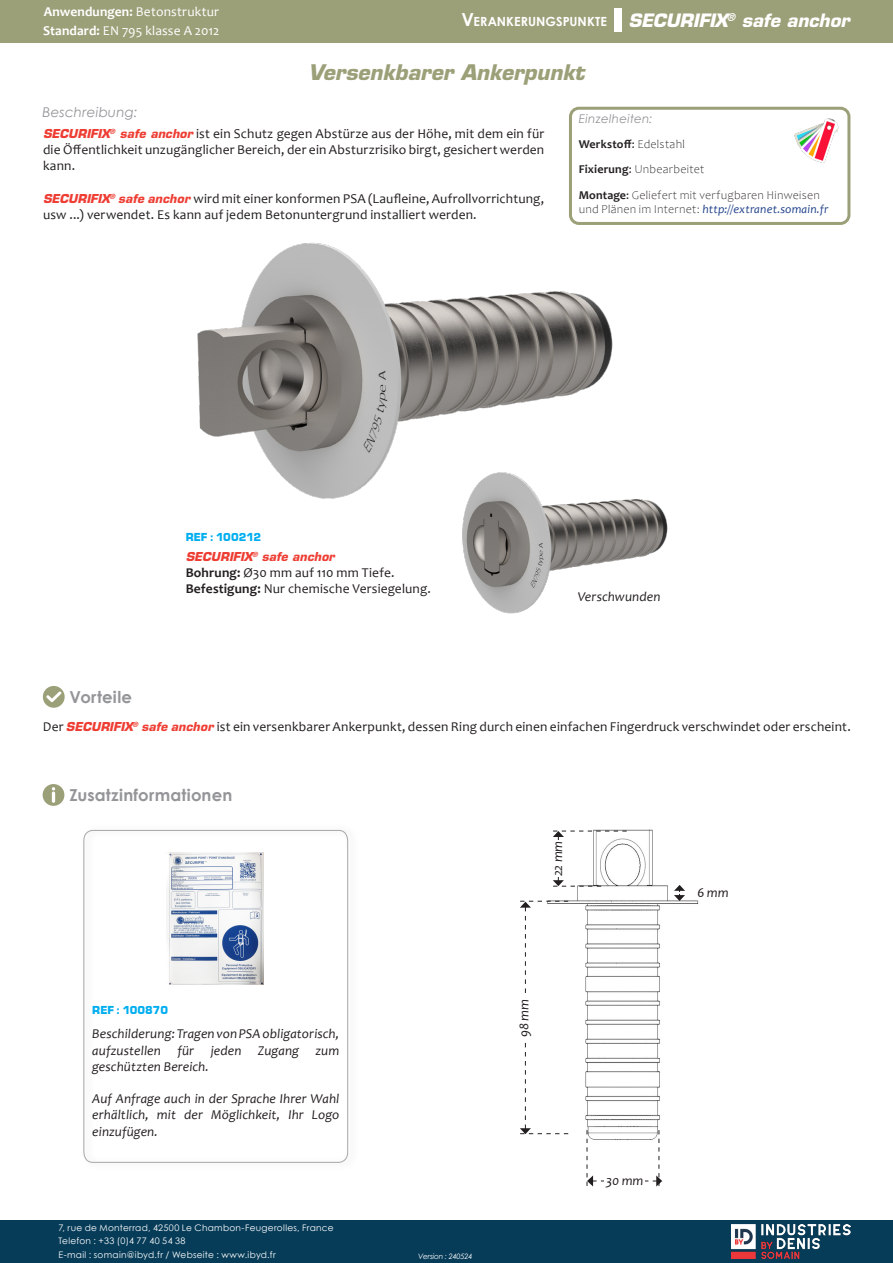
<style>
.page{position:relative;width:893px;height:1263px;background:#fff}
.page>*{position:absolute;margin:0;border:0;box-sizing:border-box;transform-origin:0 0}
.t1{font:italic 700 21px "Eurostile LT Std";letter-spacing:-.005em;color:#9ca078}
.t2{font:italic 700 18px "Eurostile LT Std";letter-spacing:-.01em;color:#fff}
.t3{font:700 16.5px "Century Gothic";letter-spacing:.015em;color:#939598}
.t4{font:13.5px/16.2px "Candara";letter-spacing:.01em;color:#231f20;text-align:justify}
.t5{font:italic 13.5px/16.2px "Candara";letter-spacing:.01em;color:#231f20;text-align:justify}
.t6{font:13.5px/18.9px "Candara";letter-spacing:.01em;color:#fff}
.t7{font:italic 13.5px "Century Gothic";letter-spacing:.015em;color:#939598}
.t8{font:700 12.6px "Century Gothic";letter-spacing:.005em;color:#fff}
.t9{font:300 12px/25.2px "Candara";letter-spacing:.02em;color:#231f20}
.t10{font:italic 12px "Candara";letter-spacing:.015em;color:#21428a}
.t11{font:900 12px "Eurostile Becker";color:#00aeef}
.t12{font:italic 700 12px "Eurostile LT Std";color:#ee3e34}
.t13{font:italic 12px "Century Gothic";letter-spacing:.02em;color:#939598}
.t14{font:9px/13.5px "Century Gothic";letter-spacing:.03em;color:#fff}
.t15{font:italic 7.5px "Century Gothic";letter-spacing:-.025em;color:#fff}
.s1{font-weight:700}
.s2{font-size:18px}
.s3{font-family:"Eurostile LT Std";font-weight:700;font-style:italic;font-size:12px;color:#ee3e34}
.s4{font-weight:400}
.s5{font-weight:300;font-style:normal;color:#231f20}
</style>
<div class="page">
<div style="left:0;top:0;width:893px;height:43px;background:#9ca078"></div>
<div style="left:614px;top:9px;width:7px;height:23px;background:#fff"></div>
<div style="left:569px;top:107px;width:281px;height:118px;border:3px solid #9ca078;border-radius:9px"></div>
<img style="left:794px;top:118px;width:45px;height:45px">
<div style="left:0;top:1220px;width:893px;height:43px;background:#073c59"></div>
<img style="left:731px;top:1224px;width:119px;height:35px">
<div style="left:43px;top:686px;width:22px;height:22px;background:#9ca078;border-radius:50%"></div>
<svg style="left:46px;top:691px;width:15px;height:11px"></svg>
<div style="left:43px;top:784px;width:21px;height:22px;background:#9ca078;border-radius:50%"></div>
<svg style="left:52px;top:787px;width:3px;height:16px"></svg>
<svg style="left:83px;top:829px;width:266px;height:334px"></svg>
<img style="left:197px;top:242px;width:416px;height:257px">
<img style="left:435px;top:467px;width:233px;height:147px">
<img style="left:537px;top:829px;width:162px;height:314px">
<svg style="left:587px;top:1130px;width:75px;height:56px"></svg>
<svg style="left:520px;top:901px;width:48px;height:233px"></svg>
<svg style="left:553px;top:831px;width:74px;height:56px"></svg>
<svg style="left:674px;top:885px;width:11px;height:16px"></svg>
<div style="left:519px;top:996px;width:10px;height:43px;background:#fff"></div>
<div style="left:552px;top:840px;width:10px;height:37px;background:#fff"></div>
<div style="left:695px;top:887px;width:36px;height:10px;background:#fff"></div>
<div style="left:604px;top:1175px;width:41px;height:10px;background:#fff"></div>
<p class="t6" style="left:43px;top:2px;width:178px"><span class="s1">Anwendungen:</span> Betonstruktur<br><span class="s1">Standard:</span> EN 795 klasse A 2012</p>
<p class="t8" style="left:461px;top:12px;width:147px"><span class="s2">V</span>ERANKERUNGSPUNKTE</p>
<p class="t1" style="left:309px;top:59px;width:277px">Versenkbarer Ankerpunkt</p>
<h2 class="t2" style="left:628px;top:10px;width:222px">SECURIFIX<sup>®</sup> safe anchor</h2>
<p class="t7" style="left:43px;top:103px;width:96px">Beschreibung:</p>
<p class="t4" style="left:43px;top:125px;width:503px"><span class="s3">SECURIFIX</span><sup>®</sup> <span class="s3">safe anchor</span> ist ein Schutz gegen Abstürze aus der Höhe, mit dem ein für die Öffentlichkeit unzugänglicher Bereich, der ein Absturzrisiko birgt, gesichert werden kann.</p>
<p class="t4" style="left:43px;top:190px;width:503px"><span class="s3">SECURIFIX</span><sup>®</sup> <span class="s3">safe anchor</span> wird mit einer konformen PSA (Laufleine, Aufrollvorrichtung,</p>
<p class="t4" style="left:43px;top:206px;width:435px">usw ...) verwendet. Es kann auf jedem Betonuntergrund installiert werden.</p>
<p class="t13" style="left:579px;top:110px;width:75px">Einzelheiten:</p>
<p class="t9" style="left:579px;top:132px;width:243px"><span class="s1">Werkstoff</span><span class="s4">:</span> Edelstahl<br><span class="s1">Fixierung</span><span class="s4">:</span> Unbearbeitet<br><span class="s1">Montage</span><span class="s4">:</span> Geliefert mit verfugbaren Hinweisen</p>
<p class="t10" style="left:579px;top:202px;width:251px"><span class="s5">und Plänen im Internet:</span> http://extranet.somain.fr</p>
<p class="t11" style="left:186px;top:530px;width:77px">REF : 100212</p>
<p class="t12" style="left:186px;top:549px;width:150px">SECURIFIX<sup>®</sup> safe anchor</p>
<p class="t4" style="left:186px;top:564px;width:210px"><span class="s1">Bohrung:</span> Ø30 mm auf 110 mm Tiefe.</p>
<p class="t4" style="left:186px;top:580px;width:247px"><span class="s1">Befestigung:</span> Nur chemische Versiegelung.</p>
<p class="t5" style="left:578px;top:589px;width:84px">Verschwunden</p>
<p class="t3" style="left:70px;top:684px;width:64px">Vorteile</p>
<p class="t4" style="left:43px;top:718px;width:809px">Der <span class="s3">SECURIFIX</span><sup>®</sup> <span class="s3">safe anchor</span> ist ein versenkbarer Ankerpunkt, dessen Ring durch einen einfachen Fingerdruck verschwindet oder erscheint.</p>
<p class="t3" style="left:69px;top:782px;width:164px">Zusatzinformationen</p>
<p class="t11" style="left:92px;top:1003px;width:77px">REF : 100870</p>
<p class="t5" style="left:92px;top:1026px;width:249px">Beschilderung: Tragen von PSA obligatorisch, aufzustellen für jeden Zugang zum geschützten Bereich.</p>
<p class="t5" style="left:92px;top:1090px;width:249px">Auf Anfrage auch in der Sprache Ihrer Wahl erhältlich, mit der Möglichkeit, Ihr Logo einzufügen.</p>
<p class="t14" style="left:58px;top:1221px;width:277px">7, rue de Monterrad, 42500 Le Chambon-Feugerolles, France<br>Telefon : +33 (0)4 77 40 54 38<br>E-mail : somain@ibyd.fr / Webseite : www.ibyd.fr</p>
<p class="t5" style="left:550px;top:876px;width:37px;rotate:-90deg">22 mm</p>
<p class="t5" style="left:516px;top:1037px;width:40px;rotate:-90deg">98 mm</p>
<p class="t5" style="left:697px;top:884px;width:33px">6 mm</p>
<p class="t15" style="left:418px;top:1250px;width:56px">Version : 240524</p>
<p class="t5" style="left:606px;top:1172px;width:39px">30 mm</p>
</div>
